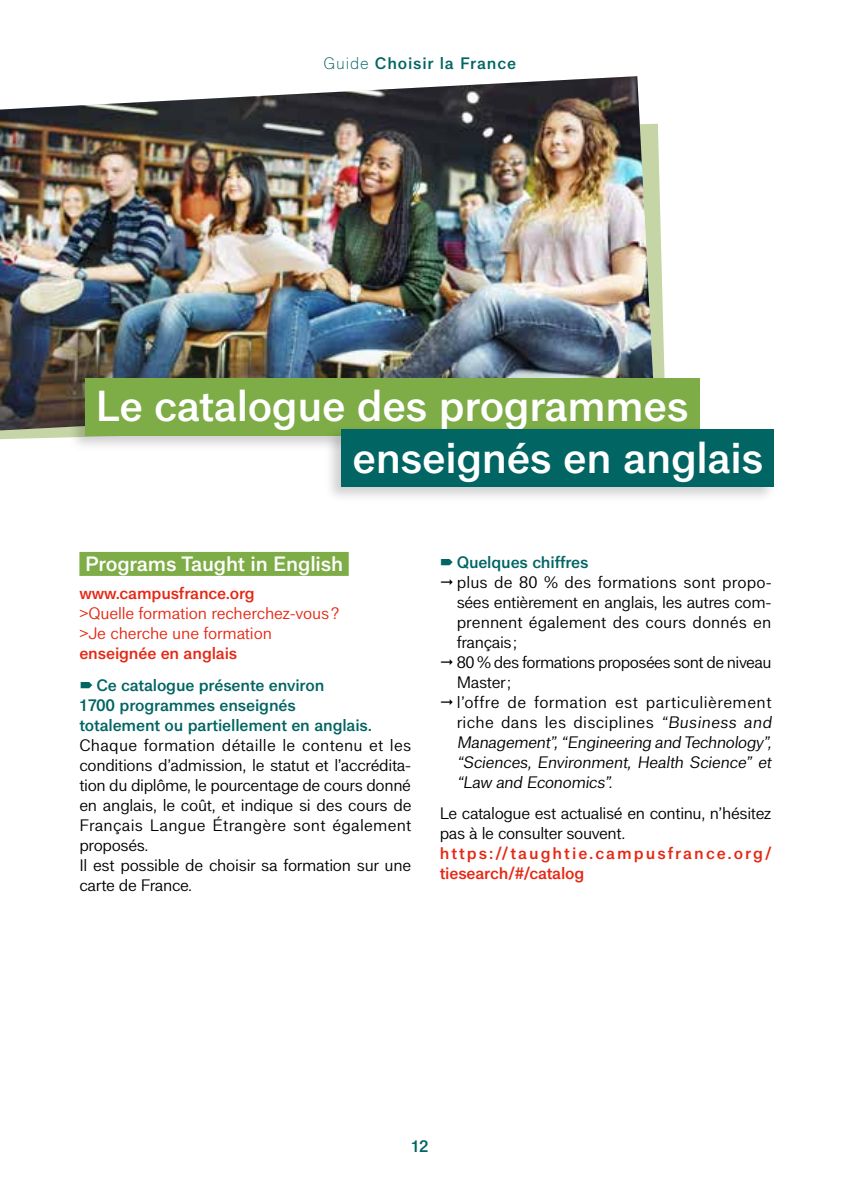
<style>
.page{position:relative;width:851px;height:1191px;background:#fff}
.page>*{position:absolute;margin:0;border:0;box-sizing:border-box;transform-origin:0 0}
.t1{font:700 41.8px/51.4px "Campus France Sans Beta AA";letter-spacing:-.01em;color:#fff}
.t2{font:600 20px "CAMPUS FRANCE SANS BETA 1";letter-spacing:-.01em;color:#fff}
.t3{font:16px/20px "CAMPUS FRANCE SANS BETA 1";letter-spacing:.005em;color:#000}
.t4{font:16px/20px "CAMPUS FRANCE SANS BETA 1";letter-spacing:-.015em;color:#000}
.t5{font:600 16px/20px "CAMPUS FRANCE SANS BETA 1";letter-spacing:-.01em;color:#006563}
.t6{font:16px/20px "CAMPUS FRANCE SANS BETA 1";letter-spacing:-.01em;color:#e52713}
.t7{font:600 16px/20px "CAMPUS FRANCE SANS BETA 1";letter-spacing:.125em;color:#e52713}
.t8{font:600 16px "CAMPUS FRANCE SANS BETA 1";letter-spacing:-.01em;color:#e52713}
.t9{font:600 16px "CAMPUS FRANCE SANS BETA 1";letter-spacing:.05em;color:#006563}
.s1{font-weight:200}
</style>
<div class="page">
<img style="left:0;top:76px;width:654px;height:354px">
<div style="left:79px;top:552px;width:269px;height:24px;background:#7eac47"></div>
<div style="left:67px;top:374px;width:635px;height:78px;background:#000;opacity:.19"></div>
<div style="left:85px;top:378px;width:614px;height:58px;background:#7eac47"></div>
<div style="left:324px;top:425px;width:453px;height:79px;background:#000;opacity:.19"></div>
<div style="left:341px;top:430px;width:433px;height:57px;background:#006563"></div>
<p class="t9" style="left:323px;top:52px;width:194px"><span class="s1">Guide</span> Choisir la France</p>
<h1 class="t1" style="left:352px;top:379px;width:412px;text-indent:-257px">Le catalogue des programmes enseignés en anglais</h1>
<p class="t2" style="left:85px;top:549px;width:260px">Programs Taught in English</p>
<p class="t8" style="left:79px;top:582px;width:177px">www.campusfrance.org</p>
<p class="t6" style="left:79px;top:603px;width:261px">&gt;Quelle formation recherchez-vous ? &gt;Je cherche une formation</p>
<p class="t8" style="left:79px;top:642px;width:159px">enseignée en anglais</p>
<p class="t5" style="left:79px;top:674px;width:294px;text-indent:17px">Ce catalogue présente environ<br>1 700 programmes enseignés totalement ou partiellement en anglais.</p>
<p class="t4" style="left:79px;top:734px;width:333px">Chaque formation détaille le contenu et les conditions d’admission, le statut et l’accrédita&shy;tion du diplôme, le pourcentage de cours donné en anglais, le coût, et indique si des cours de Français Langue Étrangère sont également proposés.<br>Il est possible de choisir sa formation sur une carte de France.</p>
<p class="t5" style="left:456px;top:551px;width:133px">Quelques chiffres</p>
<p class="t3" style="left:456px;top:571px;width:319px">plus de 80 % des formations sont propo&shy;sées entièrement en anglais, les autres com&shy;prennent également des cours donnés en français ;<br>80 % des formations proposées sont de niveau Master ;<br>l’offre de formation est particulièrement riche dans les disciplines “Business and Management”,“Engineering and Technology”, “Sciences, Environment, Health Science” et “Law and Economics”.</p>
<p class="t4" style="left:439px;top:802px;width:333px">Le catalogue est actualisé en continu, n’hésitez pas à le consulter souvent.</p>
<p class="t7" style="left:439px;top:843px;width:333px">https://taughtie.campusfrance.org/ tiesearch/#/catalog</p>
<p class="t5" style="left:411px;top:1136px;width:19px">12</p>
</div>
